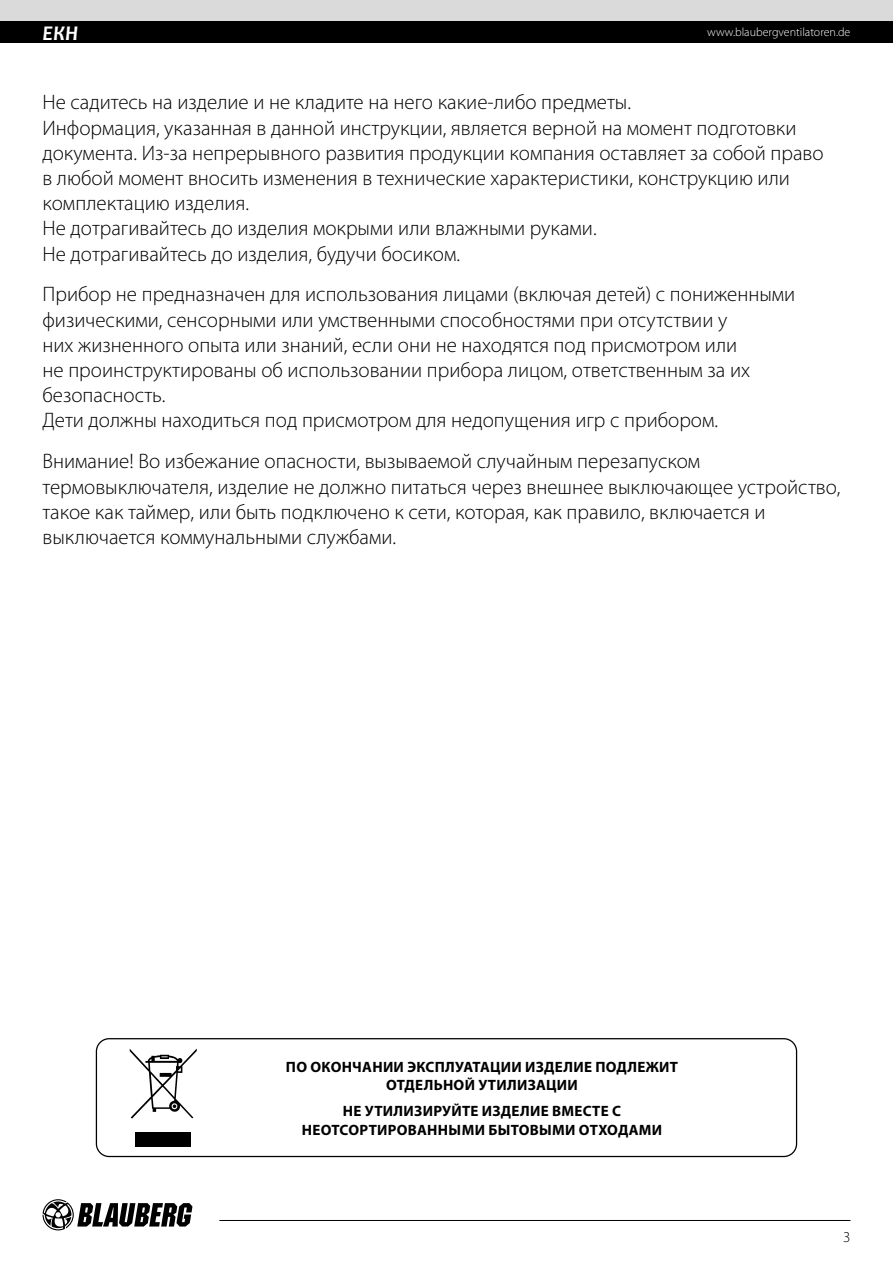
<style>
.page{position:relative;width:893px;height:1263px;background:#fff}
.page>*{position:absolute;margin:0;border:0;box-sizing:border-box;transform-origin:0 0}
.t1{font:300 21px/25.2px "Myriad Pro";color:#000}
.t2{font:italic 700 21px "Candara";color:#fff}
.t3{font:700 15px/18px "Myriad Pro";letter-spacing:.02em;color:#000;text-align:center}
.t4{font:300 15px "Myriad Pro";color:#000}
.t5{font:300 12px "Myriad Pro";color:#fff}
</style>
<div class="page">
<div style="left:0;top:0;width:893px;height:21px;background:#dadada"></div>
<div style="left:0;top:21px;width:893px;height:22px;background:#000"></div>
<svg style="left:43px;top:1199px;width:149px;height:31px"></svg>
<hr style="left:219px;top:1220px;width:631px;height:1px;background:#000">
<div style="left:96px;top:1038px;width:701px;height:119px;border:1px solid #000;border-radius:13px"></div>
<svg style="left:130px;top:1048px;width:67px;height:71px"></svg>
<div style="left:135px;top:1133px;width:56px;height:14px;background:#000"></div>
<p class="t2" style="left:43px;top:20px;width:37px">ЕК Н</p>
<p class="t5" style="left:707px;top:26px;width:145px">www.blaubergventilatoren.de</p>
<p class="t1" style="left:43px;top:90px;width:783px">Не садитесь на изделие и не кладите на него какие-либо предметы.<br>Информация, указанная в данной инструкции, является верной на момент подготовки документа. Из-за непрерывного развития продукции компания оставляет за собой право в любой момент вносить изменения в технические характеристики, конструкцию или комплектацию изделия.<br>Не дотрагивайтесь до изделия мокрыми или влажными руками.<br>Не дотрагивайтесь до изделия, будучи босиком.</p>
<p class="t1" style="left:43px;top:282px;width:754px">Прибор не предназначен для использования лицами (включая детей) с пониженными физическими, сенсорными или умственными способностями при отсутствии у<br>них жизненного опыта или знаний, если они не находятся под присмотром или<br>не проинструктированы об использовании прибора лицом, ответственным за их безопасность.<br>Дети должны находиться под присмотром для недопущения игр с прибором.</p>
<p class="t1" style="left:43px;top:449px;width:799px">Внимание! Во избежание опасности, вызываемой случайным перезапуском термовыключателя, изделие не должно питаться через внешнее выключающее устройство, такое как таймер, или быть подключено к сети, которая, как правило, включается и выключается коммунальными службами.</p>
<p class="t3" style="left:286px;top:1057px;width:393px">ПО ОКОНЧАНИИ ЭКСПЛУАТАЦИИ ИЗДЕЛИЕ ПОДЛЕЖИТ<br>ОТДЕЛЬНОЙ УТИЛИЗАЦИИ</p>
<p class="t3" style="left:302px;top:1102px;width:362px">НЕ УТИЛИЗИРУЙТЕ ИЗДЕЛИЕ ВМЕСТЕ С<br>НЕОТСОРТИРОВАННЫМИ БЫТОВЫМИ ОТХОДАМИ</p>
<p class="t4" style="left:843px;top:1228px;width:9px">3</p>
</div>
